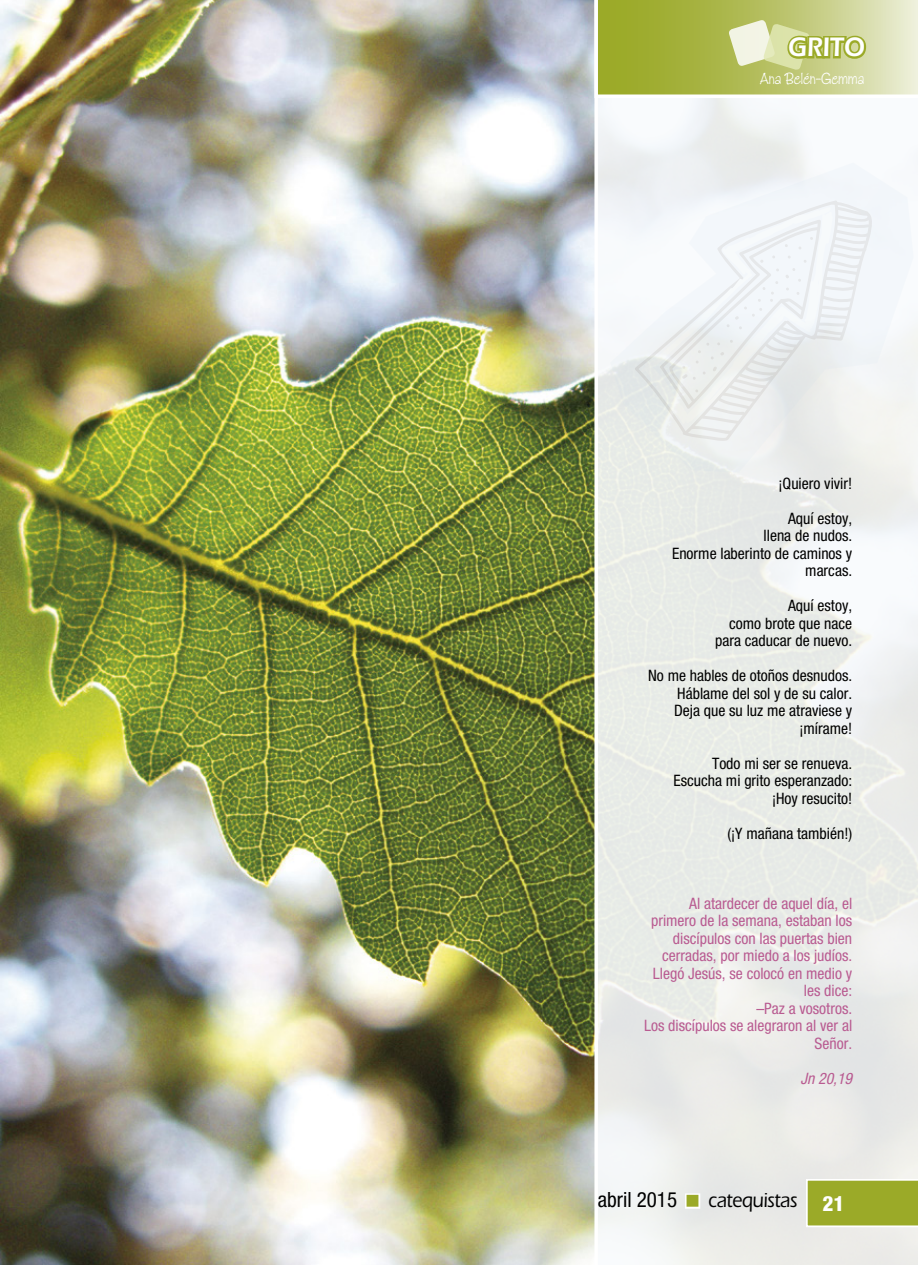
<style>
.page{position:relative;width:918px;height:1265px;background:#fff}
.page>*{position:absolute;margin:0;border:0;box-sizing:border-box;transform-origin:0 0}
.t1{font:600 27.65px "ITC Eras Std";color:#fff;scale:.9 1}
.t2{font:500 21px "ITC Eras Std";letter-spacing:-.02em;color:#000;scale:.9 1}
.t3{font:condensed 21px "Helvetica Neue LT Std";color:#000}
.t4{font:16.62px "Zipty Do Std";color:#fff;scale:.9 1}
.t5{font:condensed 15.75px/17.5px "Helvetica Neue LT Std";color:#000;text-align:right}
.t6{font:condensed 15.75px/17.5px "Helvetica Neue LT Std";color:#b95b91;text-align:right}
.t7{font:italic condensed 15.75px "Helvetica Neue LT Std";color:#b95b91}
.s1{font-family:"Helvetica Neue LT Std";font-weight:800;font-stretch:condensed;color:#fff}
</style>
<div class="page">
<img style="left:0;top:0;width:593px;height:1265px">
<svg style="left:593px;top:100px;width:325px;height:1165px"></svg>
<svg style="left:593px;top:0;width:325px;height:100px;background:#bfc877"></svg>
<svg style="left:610px;top:163px;width:303px;height:310px;fill:#f1f4f4"></svg>
<svg style="left:635px;top:200px;width:241px;height:241px;fill:#f1f4f4"></svg>
<svg style="left:640px;top:207px;width:192px;height:218px"></svg>
<svg style="left:806px;top:1179px;width:112px;height:48px;background:#a3b039"></svg>
<svg style="left:687px;top:1195px;width:11px;height:12px"></svg>
<h1 class="t1" style="left:788px;top:31px;width:87px">GRITO</h1>
<p class="t4" style="left:760px;top:69px;width:117px">Ana Belén-Gemma</p>
<p class="t5" style="left:778px;top:474px;width:75px">¡Quiero vivir!</p>
<p class="t5" style="left:672px;top:509px;width:182px">Aquí estoy,<br>llena de nudos.<br>Enorme laberinto de caminos y marcas.</p>
<p class="t5" style="left:715px;top:597px;width:138px">Aquí estoy,<br>como brote que nace para caducar de nuevo.</p>
<p class="t5" style="left:648px;top:667px;width:206px">No me hables de otoños desnudos.<br>Háblame del sol y de su calor.<br>Deja que su luz me atraviese y ¡mírame!</p>
<p class="t5" style="left:673px;top:754px;width:180px">Todo mi ser se renueva.<br>Escucha mi grito esperanzado: ¡Hoy resucito!</p>
<p class="t5" style="left:727px;top:824px;width:126px">(¡Y mañana también!)</p>
<p class="t6" style="left:644px;top:894px;width:210px">Al atardecer de aquel día, el primero de la semana, estaban los discípulos con las puertas bien cerradas, por miedo a los judíos.<br>Llegó Jesús, se colocó en medio y les dice:<br>–Paz a vosotros.<br>Los discípulos se alegraron al ver al<br>Señor.</p>
<p class="t7" style="left:800px;top:1069px;width:53px">Jn 20,19</p>
<h2 class="t3" style="left:598px;top:1188px;width:81px">abril 2015</h2>
<h2 class="t2" style="left:708px;top:1189px;width:153px">catequistas <span class="s1">21</span></h2>
</div>
